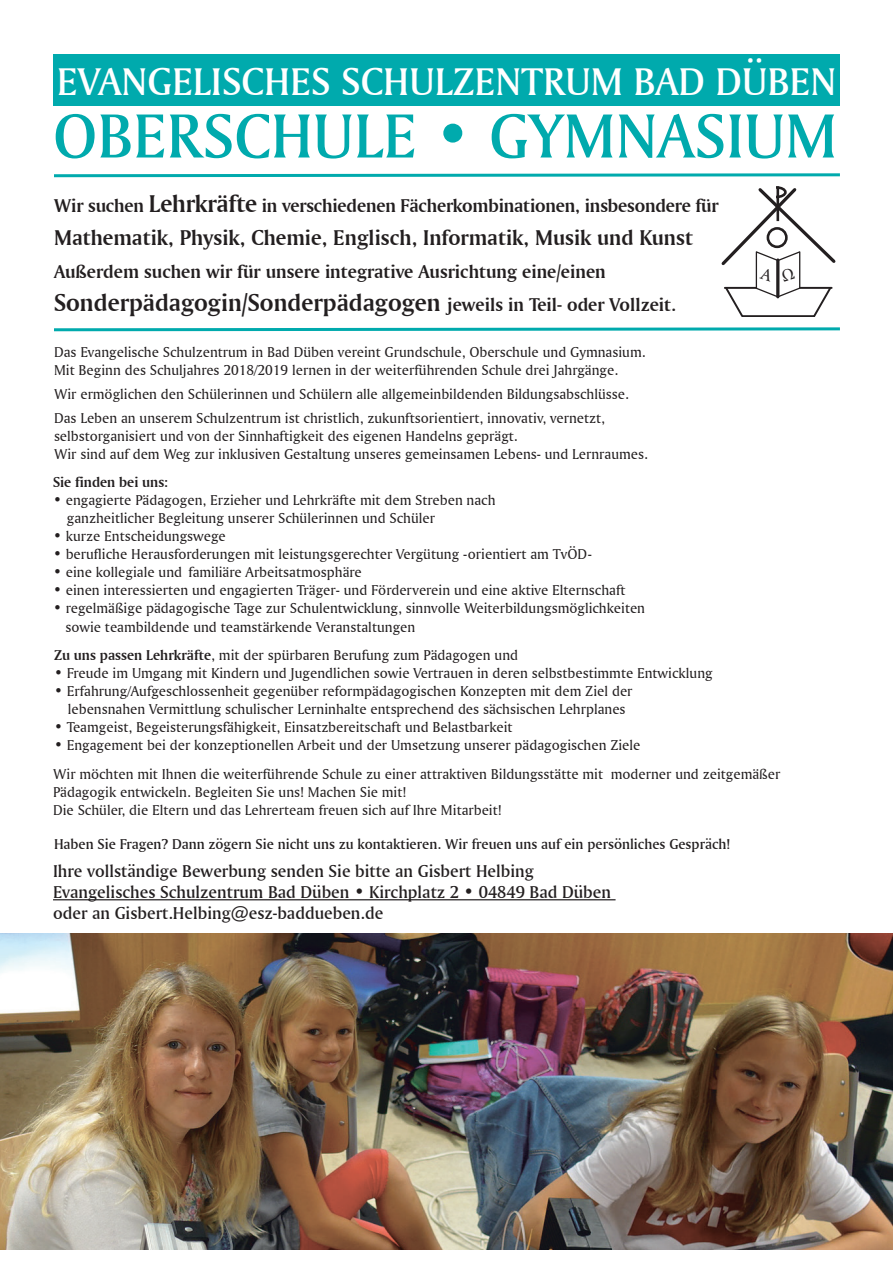
<style>
.page{position:relative;width:893px;height:1263px;background:#fff}
.page>*{position:absolute;margin:0;border:0;box-sizing:border-box;transform-origin:0 0}
.t1{font:65.55px "Amerigo BT Medium A";color:#00aaad}
.t2{font:40.65px "Amerigo BT Medium A";color:#fff}
.t3{font:25.5px "Amerigo BT Bold A";color:#231f20}
.t4{font:22.5px "Amerigo BT Bold A";color:#231f20}
.t5{font:19.5px "Amerigo BT Bold A";letter-spacing:-.01em;color:#231f20}
.t6{font:18px/21px "Amerigo BT Medium A";color:#231f20}
.t7{font:15px/18px "Amerigo BT Roman A";color:#231f20}
.t8{font:15px "Amerigo BT Medium A";color:#231f20}
.t9{font:15px "Amerigo BT Bold A";color:#231f20}
.s1{font-size:25.5px}
.s2{font-size:19.5px}
.s3{font-family:"Amerigo BT Bold A"}
</style>
<div class="page">
<hr style="left:53px;top:899px;width:563px;height:1px;background:#231f20">
<div style="left:53px;top:54px;width:787px;height:51px;background:#00aaad"></div>
<svg style="left:54px;top:173px;width:786px;height:5px"></svg>
<svg style="left:54px;top:327px;width:786px;height:5px"></svg>
<img style="left:0;top:934px;width:893px;height:315px">
<svg style="left:721px;top:186px;width:115px;height:131px"></svg>
<h2 class="t2" style="left:57px;top:57px;width:781px">EVANGELISCHES SCHULZENTRUM BAD DÜBEN</h2>
<h1 class="t1" style="left:53px;top:96px;width:786px">OBERSCHULE • GYMNASIUM</h1>
<h3 class="t5" style="left:54px;top:194px;width:666px">Wir suchen <span class="s1">Lehrkräfte</span> in verschiedenen Fächerkombinationen, insbesondere für</h3>
<h3 class="t4" style="left:54px;top:224px;width:640px">Mathematik, Physik, Chemie, Englisch, Informatik, Musik und Kunst</h3>
<h3 class="t5" style="left:54px;top:260px;width:553px">Außerdem suchen wir für unsere integrative Ausrichtung eine/einen</h3>
<h3 class="t3" style="left:54px;top:287px;width:624px">Sonderpädagogin/Sonderpädagogen <span class="s2">jeweils in Teil- oder Vollzeit.</span></h3>
<p class="t7" style="left:54px;top:342px;width:593px">Das Evangelische Schulzentrum in Bad Düben vereint Grundschule, Oberschule und Gymnasium.<br>Mit Beginn des Schuljahres 2018/2019 lernen in der weiterführenden Schule drei Jahrgänge.</p>
<p class="t7" style="left:54px;top:381px;width:576px;line-height:24px">Wir ermöglichen den Schülerinnen und Schülern alle allgemeinbildenden Bildungsabschlüsse.<br>Das Leben an unserem Schulzentrum ist christlich, zukunftsorientiert, innovativ, vernetzt,</p>
<p class="t7" style="left:54px;top:426px;width:595px">selbstorganisiert und von der Sinnhaftigkeit des eigenen Handelns geprägt.<br>Wir sind auf dem Weg zur inklusiven Gestaltung unseres gemeinsamen Lebens- und Lernraumes.</p>
<p class="t9" style="left:53px;top:473px;width:116px">Sie finden bei uns:</p>
<p class="t7" style="left:67px;top:491px;width:430px;text-indent:-14px">• engagierte Pädagogen, Erzieher und Lehrkräfte mit dem Streben nach ganzheitlicher Begleitung unserer Schülerinnen und Schüler</p>
<p class="t7" style="left:53px;top:527px;width:174px">• kurze Entscheidungswege</p>
<p class="t7" style="left:53px;top:545px;width:540px">• berufliche Herausforderungen mit leistungsgerechter Vergütung -orientiert am TvÖD-</p>
<p class="t7" style="left:53px;top:563px;width:310px">• eine kollegiale und familiäre Arbeitsatmosphäre</p>
<p class="t7" style="left:53px;top:581px;width:574px">• einen interessierten und engagierten Träger- und Förderverein und eine aktive Elternschaft</p>
<p class="t7" style="left:65px;top:599px;width:581px;text-indent:-12px">• regelmäßige pädagogische Tage zur Schulentwicklung, sinnvolle Weiterbildungsmöglichkeiten sowie teambildende und teamstärkende Veranstaltungen</p>
<p class="t7" style="left:54px;top:646px;width:466px"><span class="s3">Zu uns passen Lehrkräfte</span>, mit der spürbaren Berufung zum Pädagogen und</p>
<p class="t7" style="left:54px;top:664px;width:660px">• Freude im Umgang mit Kindern und Jugendlichen sowie Vertrauen in deren selbstbestimmte Entwicklung</p>
<p class="t7" style="left:54px;top:682px;width:580px;text-align:center">• Erfahrung/Aufgeschlossenheit gegenüber reformpädagogischen Konzepten mit dem Ziel der lebensnahen Vermittlung schulischer Lerninhalte entsprechend des sächsischen Lehrplanes</p>
<p class="t7" style="left:54px;top:718px;width:460px">• Teamgeist, Begeisterungsfähigkeit, Einsatzbereitschaft und Belastbarkeit</p>
<p class="t7" style="left:54px;top:736px;width:588px">• Engagement bei der konzeptionellen Arbeit und der Umsetzung unserer pädagogischen Ziele</p>
<p class="t7" style="left:53px;top:765px;width:729px">Wir möchten mit Ihnen die weiterführende Schule zu einer attraktiven Bildungsstätte mit moderner und zeitgemäßer<br>Pädagogik entwickeln. Begleiten Sie uns! Machen Sie mit!<br>Die Schüler, die Eltern und das Lehrerteam freuen sich auf Ihre Mitarbeit!</p>
<p class="t8" style="left:54px;top:834px;width:678px">Haben Sie Fragen? Dann zögern Sie nicht uns zu kontaktieren. Wir freuen uns auf ein persönliches Gespräch!</p>
<p class="t6" style="left:53px;top:860px;width:559px">Ihre vollständige Bewerbung senden Sie bitte an Gisbert Helbing<br>Evangelisches Schulzentrum Bad Düben • Kirchplatz 2 • 04849 Bad Düben oder an Gisbert.Helbing@esz-baddueben.de</p>
</div>
